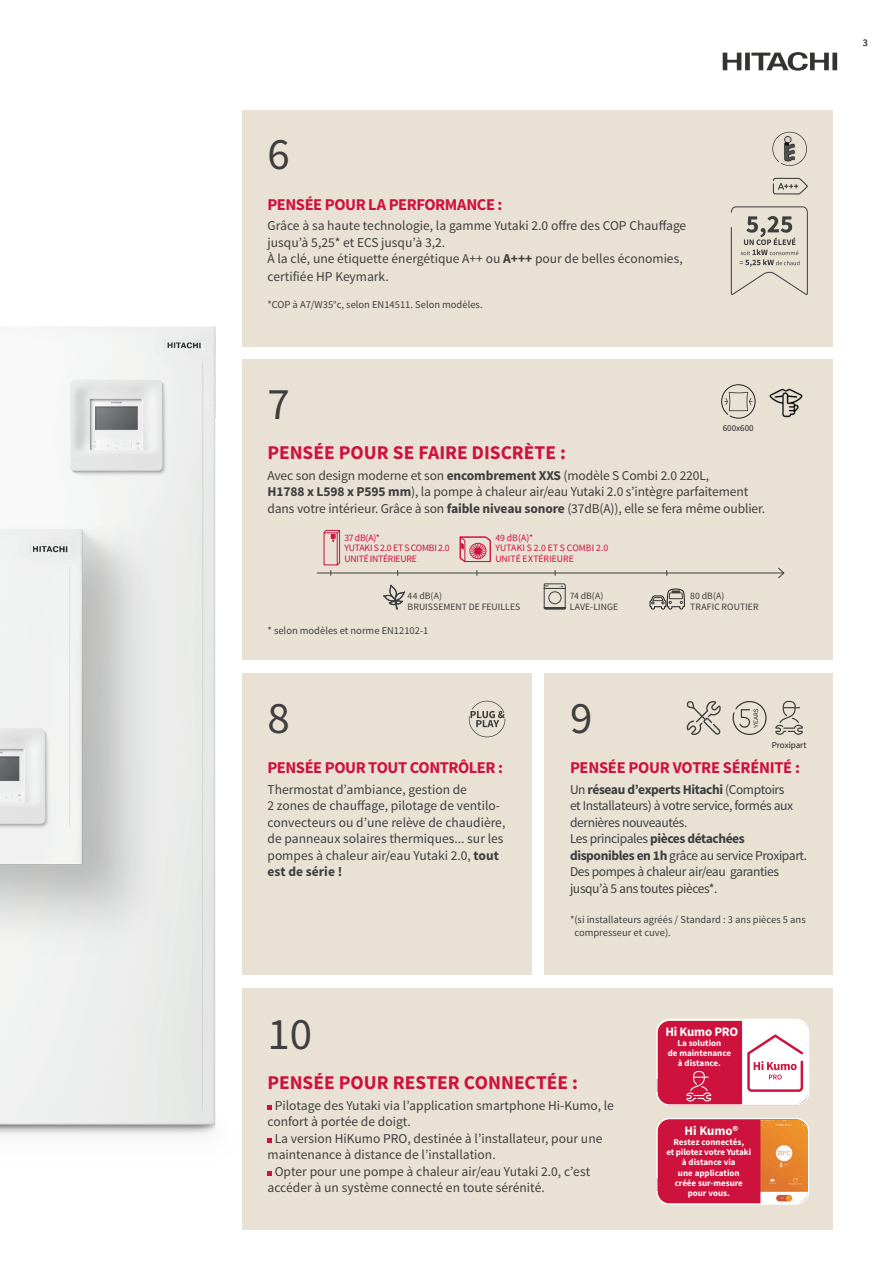
<style>
.page{position:relative;width:893px;height:1263px;background:#fff}
.page>*{position:absolute;margin:0;border:0;box-sizing:border-box;transform-origin:0 0}
.t1{font:45px "Source Sans Pro";color:#3e3e3f}
.t2{font:700 19.5px "Source Sans Pro";color:#cd123d}
.t3{font:700 16.5px "Source Sans Pro";letter-spacing:-.025em;color:#cd123d}
.t4{font:13.5px/16.5px "Source Sans Pro";color:#3e3e3f}
.t5{font:13.5px/16.5px "Source Sans Pro";letter-spacing:-.03em;color:#3e3e3f}
.t6{font:700 12.9px "Source Sans Pro";letter-spacing:-.02em;color:#fff}
.t7{font:10.5px/12.6px "Source Sans Pro";color:#3e3e3f}
.t8{font:10.05px "Source Sans Pro";color:#3e3e3f}
.t9{font:9.75px/10.5px "Source Sans Pro";letter-spacing:-.01em;color:#cd123d}
.t10{font:9.75px/10.5px "Source Sans Pro";letter-spacing:.005em;color:#3e3e3f}
.t11{font:700 9px/10.2px "Source Sans Pro";color:#fff;text-align:center}
.t12{font:9px "Source Sans Pro";color:#231f20}
.s1{font-weight:700}
</style>
<div class="page">
<img style="left:0;top:326px;width:216px;height:810px">
<svg style="left:723px;top:52px;width:114px;height:19px"></svg>
<img style="left:0;top:527px;width:173px;height:444px">
<div style="left:242px;top:110px;width:591px;height:236px;background:#e9e1d4"></div>
<svg style="left:773px;top:178px;width:35px;height:16px"></svg>
<svg style="left:772px;top:132px;width:35px;height:34px"></svg>
<svg style="left:730px;top:206px;width:78px;height:89px"></svg>
<div style="left:242px;top:673px;width:289px;height:302px;background:#e9e1d4"></div>
<svg style="left:469px;top:701px;width:36px;height:36px"></svg>
<div style="left:544px;top:673px;width:289px;height:302px;background:#e9e1d4"></div>
<svg style="left:687px;top:701px;width:34px;height:34px"></svg>
<svg style="left:732px;top:701px;width:35px;height:34px"></svg>
<svg style="left:775px;top:701px;width:28px;height:34px"></svg>
<div style="left:242px;top:360px;width:591px;height:300px;background:#e9e1d4"></div>
<img style="left:769px;top:388px;width:34px;height:30px">
<svg style="left:721px;top:384px;width:35px;height:35px"></svg>
<svg style="left:543px;top:583px;width:23px;height:27px"></svg>
<hr style="left:317px;top:572px;width:467px;height:1px;background:#3e3e3f">
<svg style="left:777px;top:567px;width:8px;height:12px"></svg>
<svg style="left:381px;top:570px;width:25px;height:40px"></svg>
<svg style="left:649px;top:588px;width:36px;height:22px"></svg>
<svg style="left:323px;top:530px;width:17px;height:46px"></svg>
<div style="left:324px;top:532px;width:14px;height:33px;border:1px solid #cd123d"></div>
<svg style="left:459px;top:536px;width:32px;height:26px"></svg>
<div style="left:242px;top:989px;width:591px;height:241px;background:#e9e1d4"></div>
<svg style="left:267px;top:1105px;width:5px;height:4px"></svg>
<svg style="left:267px;top:1138px;width:5px;height:4px"></svg>
<svg style="left:267px;top:1171px;width:5px;height:4px"></svg>
<svg style="left:656px;top:1118px;width:153px;height:87px;background:#d7474d"></svg>
<svg style="left:656px;top:1019px;width:153px;height:86px;background:#e27890"></svg>
<h1 class="t1" style="left:267px;top:127px;width:24px">6</h1>
<p class="t3" style="left:267px;top:194px;width:236px">PENSÉE POUR LA PERFORMANCE :</p>
<p class="t4" style="left:267px;top:218px;width:420px">Grâce à sa haute technologie, la gamme Yutaki 2.0 offre des COP Chauffage jusqu’à 5,25* et ECS jusqu’à 3,2.<br>À la clé, une étiquette énergétique A++ ou <span class="s1">A+++</span> pour de belles économies,</p>
<p class="t4" style="left:267px;top:269px;width:123px">certifiée HP Keymark.</p>
<p class="t7" style="left:267px;top:299px;width:217px">*COP à A7/W35°c, selon EN14511. Selon modèles.</p>
<h1 class="t1" style="left:267px;top:376px;width:24px">7</h1>
<h2 class="t2" style="left:267px;top:440px;width:300px">PENSÉE POUR SE FAIRE DISCRÈTE :</h2>
<p class="t4" style="left:267px;top:467px;width:499px">Avec son design moderne et son <span class="s1">encombrement XXS</span> (modèle S Combi 2.0 220L,<br><span class="s1">H1788 x L598 x P595 mm</span>), la pompe à chaleur air/eau Yutaki 2.0 s’intègre parfaitement dans votre intérieur. Grâce à son <span class="s1">faible niveau sonore</span> (37dB(A)), elle se fera même oublier.</p>
<p class="t12" style="left:723px;top:423px;width:32px">600x600</p>
<p class="t9" style="left:344px;top:533px;width:107px">37 dB(A)*<br>YUTAKI S 2.0 ET S COMBI 2.0<br>UNITÉ INTÉRIEURE</p>
<p class="t9" style="left:495px;top:533px;width:115px">49 dB(A)*<br>YUTAKI S 2.0 ET S COMBI 2.0<br>UNITÉ EXTÉRIEURE</p>
<p class="t10" style="left:408px;top:591px;width:114px">44 dB(A)<br>BRUISSEMENT DE FEUILLES</p>
<p class="t10" style="left:690px;top:591px;width:70px">80 dB(A)<br>TRAFIC ROUTIER</p>
<p class="t10" style="left:570px;top:591px;width:50px">74 dB(A)<br>LAVE-LINGE</p>
<p class="t7" style="left:267px;top:625px;width:162px">* selon modèles et norme EN12102-1</p>
<h1 class="t1" style="left:267px;top:690px;width:24px">8</h1>
<p class="t3" style="left:267px;top:757px;width:237px">PENSÉE POUR TOUT CONTRÔLER :</p>
<p class="t4" style="left:267px;top:781px;width:239px">Thermostat d’ambiance, gestion de<br>2 zones de chauffage, pilotage de ventilo&shy;convecteurs ou d’une relève de chaudière, de panneaux solaires thermiques... sur les pompes à chaleur air/eau Yutaki 2.0, <span class="s1">tout est de série !</span></p>
<h1 class="t1" style="left:570px;top:690px;width:24px">9</h1>
<p class="t3" style="left:570px;top:757px;width:231px">PENSÉE POUR VOTRE SÉRÉNITÉ :</p>
<p class="t5" style="left:570px;top:781px;width:239px">Un <span class="s1">réseau d’experts Hitachi</span> (Comptoirs<br>et Installateurs) à votre service, formés aux dernières nouveautés.<br>Les principales <span class="s1">pièces détachées disponibles en 1h</span> grâce au service Proxipart.<br>Des pompes à chaleur air/eau garanties jusqu’à 5 ans toutes pièces*.</p>
<p class="t7" style="left:574px;top:914px;width:233px;text-indent:-4px">*(si installateurs agréés / Standard : 3 ans pièces 5 ans compresseur et cuve).</p>
<p class="t12" style="left:772px;top:739px;width:36px">Proxipart</p>
<h1 class="t1" style="left:267px;top:1006px;width:46px">10</h1>
<h2 class="t2" style="left:267px;top:1070px;width:312px">PENSÉE POUR RESTER CONNECTÉE :</h2>
<p class="t4" style="left:275px;top:1097px;width:341px">Pilotage des Yutaki via l’application smartphone Hi-Kumo, le</p>
<p class="t4" style="left:267px;top:1113px;width:145px">confort à portée de doigt.</p>
<p class="t4" style="left:275px;top:1130px;width:329px">La version HiKumo PRO, destinée à l’installateur, pour une</p>
<p class="t4" style="left:267px;top:1146px;width:230px">maintenance à distance de l’installation.</p>
<p class="t4" style="left:275px;top:1163px;width:317px">Opter pour une pompe à chaleur air/eau Yutaki 2.0, c’est</p>
<p class="t4" style="left:267px;top:1179px;width:279px">accéder à un système connecté en toute sérénité.</p>
<p class="t6" style="left:665px;top:1023px;width:74px">Hi Kumo PRO</p>
<p class="t11" style="left:668px;top:1038px;width:65px">La solution<br>de maintenance à distance.</p>
<p class="t6" style="left:684px;top:1122px;width:55px">Hi Kumo®</p>
<p class="t11" style="left:666px;top:1137px;width:86px">Restez connectés,<br>et pilotez votre Yutaki à distance via<br>une application créée sur-mesure pour vous.</p>
<p class="t8" style="left:863px;top:36px;width:6px">3</p>
</div>
